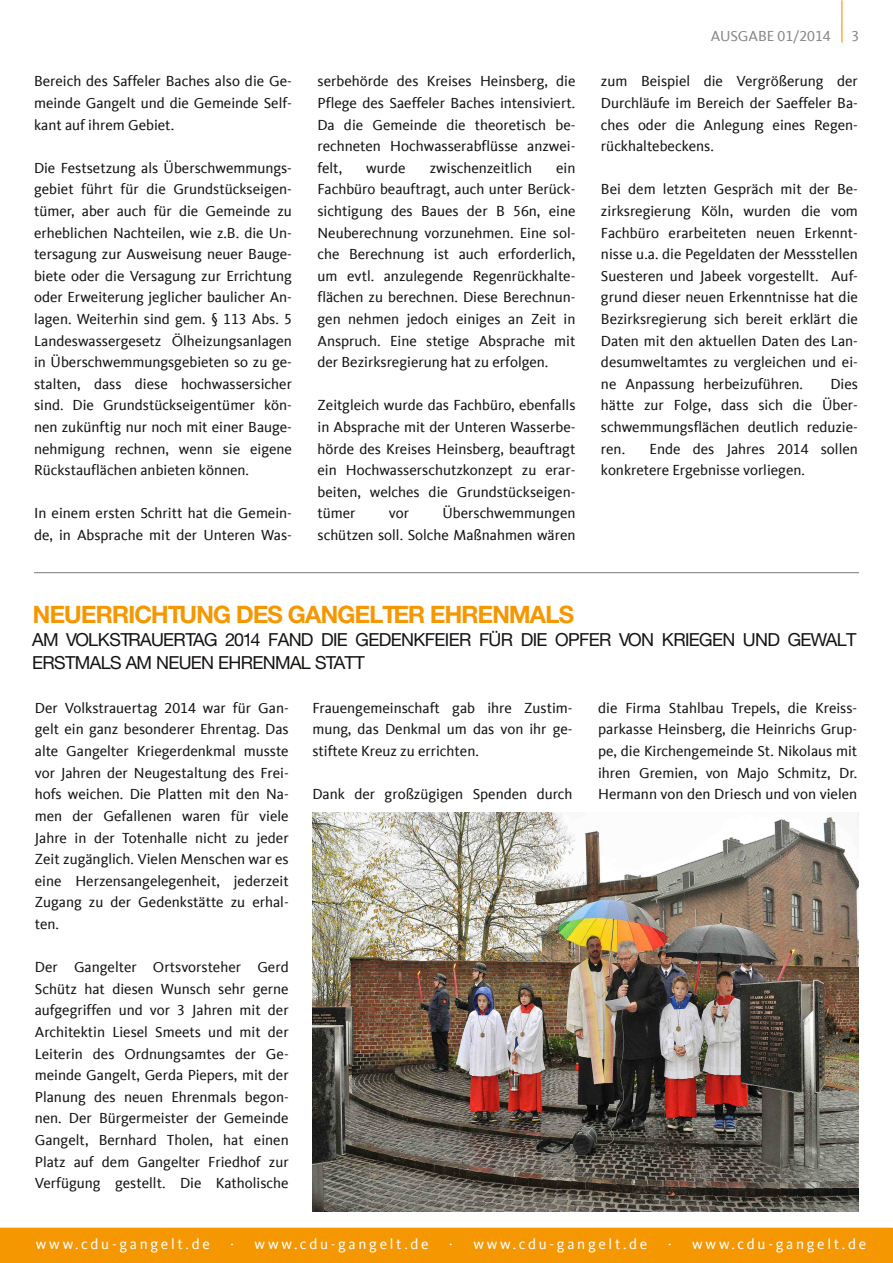
<style>
.page{position:relative;width:893px;height:1263px;background:#fff}
.page>*{position:absolute;margin:0;border:0;box-sizing:border-box;transform-origin:0 0}
.t1{font:700 24px "CDU Helvetica";color:#f49700}
.t2{font:18px/22.5px "CDU Helvetica";color:#161413}
.t3{font:15px/21.6px "CDU Kievit Tab";color:#161413;text-align:justify}
.t4{font:15px "CDU Kievit Tab";letter-spacing:.18em;color:#fff}
.t5{font:15px "CDU Kievit Tab";color:#858788}
</style>
<div class="page">
<div style="left:0;top:1228px;width:892px;height:34px;background:#f49700"></div>
<div style="left:0;top:1228px;width:893px;height:35px;border:1px solid #f49700"></div>
<hr style="left:841px;top:0;width:1px;height:43px;background:#f49700">
<hr style="left:34px;top:572px;width:825px;height:1px;background:#858788">
<img style="left:313px;top:813px;width:545px;height:398px">
<p class="t3" style="left:34px;top:71px;width:259px">Bereich des Saffeler Baches also die Ge&shy;meinde Gangelt und die Gemeinde Self&shy;kant auf ihrem Gebiet.</p>
<p class="t3" style="left:34px;top:157px;width:259px">Die Festsetzung als Überschwemmungs&shy;gebiet führt für die Grundstückseigen&shy;tümer, aber auch für die Gemeinde zu erheblichen Nachteilen, wie z.B. die Un&shy;tersagung zur Ausweisung neuer Bauge&shy;biete oder die Versagung zur Errichtung oder Erweiterung jeglicher baulicher An&shy;lagen. Weiterhin sind gem. § 113 Abs. 5<br>Landeswassergesetz Ölheizungsanlagen in Überschwemmungsgebieten so zu ge&shy;stalten, dass diese hochwassersicher sind. Die Grundstückseigentümer kön&shy;nen zukünftig nur noch mit einer Bauge&shy;nehmigung rechnen, wenn sie eigene Rückstauflächen anbieten können.</p>
<p class="t3" style="left:34px;top:503px;width:259px">In einem ersten Schritt hat die Gemein&shy;de, in Absprache mit der Unteren Was-</p>
<p class="t3" style="left:317px;top:71px;width:259px">serbehörde des Kreises Heinsberg, die Pflege des Saeffeler Baches intensiviert.<br>Da die Gemeinde die theoretisch be&shy;rechneten Hochwasserabflüsse anzwei&shy;felt,</p>
<p class="t3" style="left:366px;top:157px;width:41px">wurde</p>
<p class="t3" style="left:430px;top:157px;width:104px">zwischenzeitlich</p>
<p class="t3" style="left:317px;top:157px;width:259px;text-indent:239px">ein Fachbüro beauftragt, auch unter Berück&shy;sichtigung des Baues der B 56n, eine Neuberechnung vorzunehmen. Eine sol&shy;che Berechnung ist auch erforderlich, um evtl. anzulegende Regenrückhalte&shy;flächen zu berechnen. Diese Berechnun&shy;gen nehmen jedoch einiges an Zeit in Anspruch. Eine stetige Absprache mit der Bezirksregierung hat zu erfolgen.</p>
<p class="t3" style="left:317px;top:395px;width:259px">Zeitgleich wurde das Fachbüro, ebenfalls in Absprache mit der Unteren Wasserbe&shy;hörde des Kreises Heinsberg, beauftragt ein Hochwasserschutzkonzept zu erar&shy;beiten, welches die Grundstückseigen&shy;tümer</p>
<p class="t3" style="left:317px;top:503px;width:259px;text-align:right">Überschwemmungen<br>schützen soll. Solche Maßnahmen wären</p>
<p class="t3" style="left:389px;top:503px;width:22px">vor</p>
<h1 class="t1" style="left:33px;top:606px;width:542px">NEUERRICHTUNG DES GANGELTER EHRENMALS</h1>
<p class="t5" style="left:711px;top:28px;width:121px">AUSGABE 01/2014</p>
<p class="t5" style="left:852px;top:27px;width:9px">3</p>
<p class="t3" style="left:601px;top:71px;width:258px">zum Beispiel die Vergrößerung der Durchläufe im Bereich der Saeffeler Ba&shy;ches oder die Anlegung eines Regen&shy;rückhaltebeckens.</p>
<p class="t3" style="left:601px;top:179px;width:258px">Bei dem letzten Gespräch mit der Be&shy;zirksregierung Köln, wurden die vom Fachbüro erarbeiteten neuen Erkennt&shy;nisse u.a. die Pegeldaten der Messstellen Suesteren und Jabeek vorgestellt. Auf&shy;grund dieser neuen Erkenntnisse hat die Bezirksregierung sich bereit erklärt die Daten mit den aktuellen Daten des Lan&shy;desumweltamtes zu vergleichen und ei&shy;ne Anpassung herbeizuführen.</p>
<p class="t3" style="left:601px;top:373px;width:258px;text-indent:229px">Dies hätte zur Folge, dass sich die Über&shy;schwemmungsflächen deutlich reduzie&shy;ren.</p>
<p class="t3" style="left:601px;top:438px;width:258px;text-indent:49px">Ende des Jahres 2014 sollen konkretere Ergebnisse vorliegen.</p>
<p class="t2" style="left:33px;top:630px;width:825px">AM VOLKSTRAUERTAG 2014 FAND DIE GEDENKFEIER FÜR DIE OPFER VON KRIEGEN UND GEWALT<br>ERSTMALS AM NEUEN EHRENMAL STATT</p>
<p class="t3" style="left:35px;top:697px;width:255px">Der Volkstrauertag 2014 war für Gan&shy;gelt ein ganz besonderer Ehrentag. Das alte Gangelter Kriegerdenkmal musste vor Jahren der Neugestaltung des Frei&shy;hofs weichen. Die Platten mit den Na&shy;men der Gefallenen waren für viele Jahre in der Totenhalle nicht zu jeder Zeit zugänglich. Vielen Menschen war es eine Herzensangelegenheit, jederzeit Zugang zu der Gedenkstätte zu erhal&shy;ten.</p>
<p class="t3" style="left:35px;top:956px;width:255px">Der Gangelter Ortsvorsteher Gerd Schütz hat diesen Wunsch sehr gerne aufgegriffen und vor 3 Jahren mit der Architektin Liesel Smeets und mit der Leiterin des Ordnungsamtes der Ge&shy;meinde Gangelt, Gerda Piepers, mit der Planung des neuen Ehrenmals begon&shy;nen. Der Bürgermeister der Gemeinde Gangelt, Bernhard Tholen, hat einen Platz auf dem Gangelter Friedhof zur Verfügung gestellt. Die Katholische</p>
<p class="t3" style="left:312px;top:697px;width:262px">Frauengemeinschaft gab ihre Zustim&shy;mung, das Denkmal um das von ihr ge&shy;stiftete Kreuz zu errichten.</p>
<p class="t3" style="left:312px;top:784px;width:262px">Dank der großzügigen Spenden durch</p>
<p class="t3" style="left:598px;top:697px;width:261px">die Firma Stahlbau Trepels, die Kreiss&shy;parkasse Heinsberg, die Heinrichs Grup&shy;pe, die Kirchengemeinde St. Nikolaus mit ihren Gremien, von Majo Schmitz, Dr.<br>Hermann von den Driesch und von vielen</p>
<p class="t4" style="left:36px;top:1235px;width:176px">www.cdu-gangelt.de</p>
<p class="t4" style="left:230px;top:1235px;width:200px">· www.cdu-gangelt.de</p>
<p class="t4" style="left:449px;top:1235px;width:200px">· www.cdu-gangelt.de</p>
<p class="t4" style="left:668px;top:1235px;width:200px">· www.cdu-gangelt.de</p>
</div>
